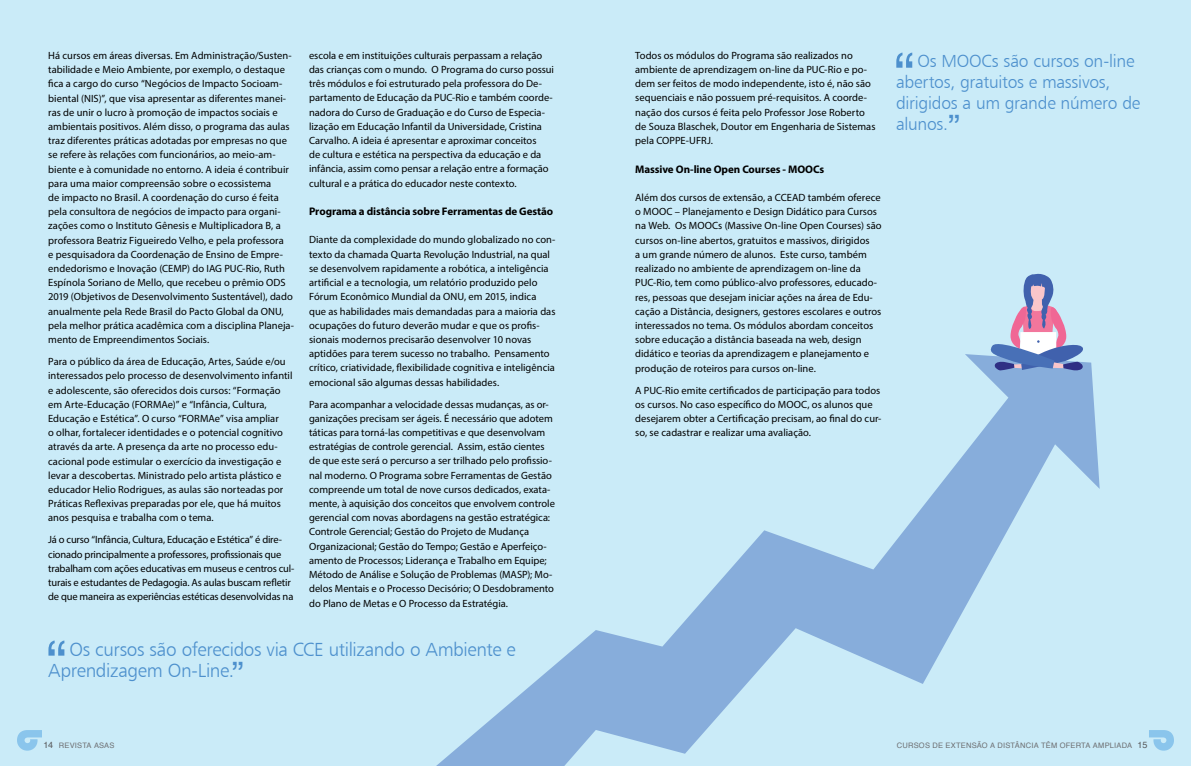
<style>
.page{position:relative;width:1191px;height:766px;background:#fff}
.page>*{position:absolute;margin:0;border:0;box-sizing:border-box;transform-origin:0 0}
.t1{font:59.3px "Helvetica";color:#4d90cd}
.t2{font:19px/21px "Humanist 777 BT Light B";letter-spacing:-.02em;color:#4d90cd}
.t3{font:17.5px/21px "Humanist 777 BT Light B";letter-spacing:-.015em;color:#4d90cd}
.t4{font:700 11px "Myriad Pro";letter-spacing:-.01em;color:#000}
.t5{font:10.5px/14.2px "Myriad Pro";color:#000}
.t6{font:10.5px/14.2px "Myriad Pro";letter-spacing:-.02em;color:#000}
.t7{font:7.5px "Helvetica";letter-spacing:.025em;color:#6d6e71}
.s1{font-family:"Helvetica";font-size:35px}
.s2{font-size:9px;color:#58595b}
</style>
<div class="page">
<div style="left:0;top:0;width:1191px;height:765px;background:#caebf8"></div>
<svg style="left:437px;top:354px;width:662px;height:411px"></svg>
<svg style="left:986px;top:273px;width:98px;height:98px"></svg>
<svg style="left:17px;top:730px;width:25px;height:20px"></svg>
<svg style="left:1149px;top:730px;width:25px;height:20px"></svg>
<p class="t5" style="left:48px;top:48px;width:247px">Há cursos em áreas diversas. Em Administração/Susten&shy;tabilidade e Meio Ambiente, por exemplo, o destaque fica a cargo do curso “Negócios de Impacto Socioam&shy;biental (NIS)”, que visa apresentar as diferentes manei&shy;ras de unir o lucro à promoção de impactos sociais e ambientais positivos. Além disso, o programa das aulas traz diferentes práticas adotadas por empresas no que se refere às relações com funcionários, ao meio-am&shy;biente e à comunidade no entorno. A ideia é contribuir para uma maior compreensão sobre o ecossistema<br>de impacto no Brasil. A coordenação do curso é feita pela consultora de negócios de impacto para organi&shy;zações como o Instituto Gênesis e Multiplicadora B, a professora Beatriz Figueiredo Velho, e pela professora<br>e pesquisadora da Coordenação de Ensino de Empre&shy;endedorismo e Inovação (CEMP) do IAG PUC-Rio, Ruth Espínola Soriano de Mello, que recebeu o prêmio ODS 2019 (Objetivos de Desenvolvimento Sustentável), dado anualmente pela Rede Brasil do Pacto Global da ONU, pela melhor prática acadêmica com a disciplina Planeja&shy;mento de Empreendimentos Sociais.</p>
<p class="t5" style="left:48px;top:354px;width:246px">Para o público da área de Educação, Artes, Saúde e/ou interessados pelo processo de desenvolvimento infantil e adolescente, são oferecidos dois cursos: “Formação em Arte-Educação (FORMAe)” e “Infância, Cultura, Educação e Estética”. O curso “FORMAe” visa ampliar<br>o olhar, fortalecer identidades e o potencial cognitivo através da arte. A presença da arte no processo edu&shy;cacional pode estimular o exercício da investigação e levar a descobertas. Ministrado pelo artista plástico e educador Helio Rodrigues, as aulas são norteadas por Práticas Reflexivas preparadas por ele, que há muitos anos pesquisa e trabalha com o tema.</p>
<p class="t6" style="left:48px;top:532px;width:248px">Já o curso “Infância, Cultura, Educação e Estética” é dire&shy;cionado principalmente a professores, profissionais que trabalham com ações educativas em museus e centros cul&shy;turais e estudantes de Pedagogia. As aulas buscam refletir de que maneira as experiências estéticas desenvolvidas na</p>
<p class="t5" style="left:309px;top:48px;width:246px">escola e em instituições culturais perpassam a relação das crianças com o mundo. O Programa do curso possui três módulos e foi estruturado pela professora do De&shy;partamento de Educação da PUC-Rio e também coorde&shy;nadora do Curso de Graduação e do Curso de Especia&shy;lização em Educação Infantil da Universidade, Cristina Carvalho. A ideia é apresentar e aproximar conceitos<br>de cultura e estética na perspectiva da educação e da infância, assim como pensar a relação entre a formação cultural e a prática do educador neste contexto.</p>
<p class="t4" style="left:309px;top:204px;width:246px">Programa a distância sobre Ferramentas de Gestão</p>
<p class="t5" style="left:309px;top:233px;width:248px">Diante da complexidade do mundo globalizado no con&shy;texto da chamada Quarta Revolução Industrial, na qual se desenvolvem rapidamente a robótica, a inteligência artificial e a tecnologia, um relatório produzido pelo Fórum Econômico Mundial da ONU, em 2015, indica que as habilidades mais demandadas para a maioria das ocupações do futuro deverão mudar e que os profis&shy;sionais modernos precisarão desenvolver 10 novas aptidões para terem sucesso no trabalho. Pensamento crítico, criatividade, flexibilidade cognitiva e inteligência emocional são algumas dessas habilidades.</p>
<p class="t5" style="left:309px;top:396px;width:247px">Para acompanhar a velocidade dessas mudanças, as or&shy;ganizações precisam ser ágeis. É necessário que adotem táticas para torná-las competitivas e que desenvolvam estratégias de controle gerencial. Assim, estão cientes de que este será o percurso a ser trilhado pelo profissio&shy;nal moderno. O Programa sobre Ferramentas de Gestão compreende um total de nove cursos dedicados, exata&shy;mente, à aquisição dos conceitos que envolvem controle gerencial com novas abordagens na gestão estratégica:<br>Controle Gerencial; Gestão do Projeto de Mudança Organizacional; Gestão do Tempo; Gestão e Aperfeiço&shy;amento de Processos; Liderança e Trabalho em Equipe; Método de Análise e Solução de Problemas (MASP); Mo&shy;delos Mentais e o Processo Decisório; O Desdobramento do Plano de Metas e O Processo da Estratégia.</p>
<h1 class="t1" style="left:46px;top:616px;width:21px">“</h1>
<h2 class="t2" style="left:48px;top:638px;width:469px;text-indent:21px">Os cursos são oferecidos via CCE utilizando o Ambiente e<br>Aprendizagem On-Line.<span class="s1">”</span></h2>
<p class="t5" style="left:635px;top:48px;width:242px">Todos os módulos do Programa são realizados no ambiente de aprendizagem on-line da PUC-Rio e po&shy;dem ser feitos de modo independente, isto é, não são sequenciais e não possuem pré-requisitos. A coorde&shy;nação dos cursos é feita pelo Professor Jose Roberto de Souza Blaschek, Doutor em Engenharia de Sistemas pela COPPE-UFRJ.</p>
<p class="t4" style="left:635px;top:162px;width:190px">Massive On-line Open Courses - MOOCs</p>
<p class="t5" style="left:635px;top:190px;width:248px">Além dos cursos de extensão, a CCEAD também oferece o MOOC – Planejamento e Design Didático para Cursos na Web. Os MOOCs (Massive On-line Open Courses) são cursos on-line abertos, gratuitos e massivos, dirigidos<br>a um grande número de alunos. Este curso, também realizado no ambiente de aprendizagem on-line da PUC-Rio, tem como público-alvo professores, educado&shy;res, pessoas que desejam iniciar ações na área de Edu&shy;cação a Distância, designers, gestores escolares e outros interessados no tema. Os módulos abordam conceitos sobre educação a distância baseada na web, design didático e teorias da aprendizagem e planejamento e produção de roteiros para cursos on-line.</p>
<p class="t5" style="left:635px;top:382px;width:248px">A PUC-Rio emite certificados de participação para todos os cursos. No caso específico do MOOC, os alunos que desejarem obter a Certificação precisam, ao final do cur&shy;so, se cadastrar e realizar uma avaliação.</p>
<h1 class="t1" style="left:894px;top:29px;width:21px">“</h1>
<h3 class="t3" style="left:896px;top:50px;width:246px;text-indent:21px">Os MOOCs são cursos on-line abertos, gratuitos e massivos, dirigidos a um grande número de alunos.<span class="s1">”</span></h3>
<p class="t7" style="left:44px;top:739px;width:72px"><span class="s2">14</span> REVISTA ASAS</p>
<p class="t7" style="left:897px;top:739px;width:252px">CURSOS DE EXTENSÃO A DISTÂNCIA TÊM OFERTA AMPLIADA <span class="s2">15</span></p>
</div>
